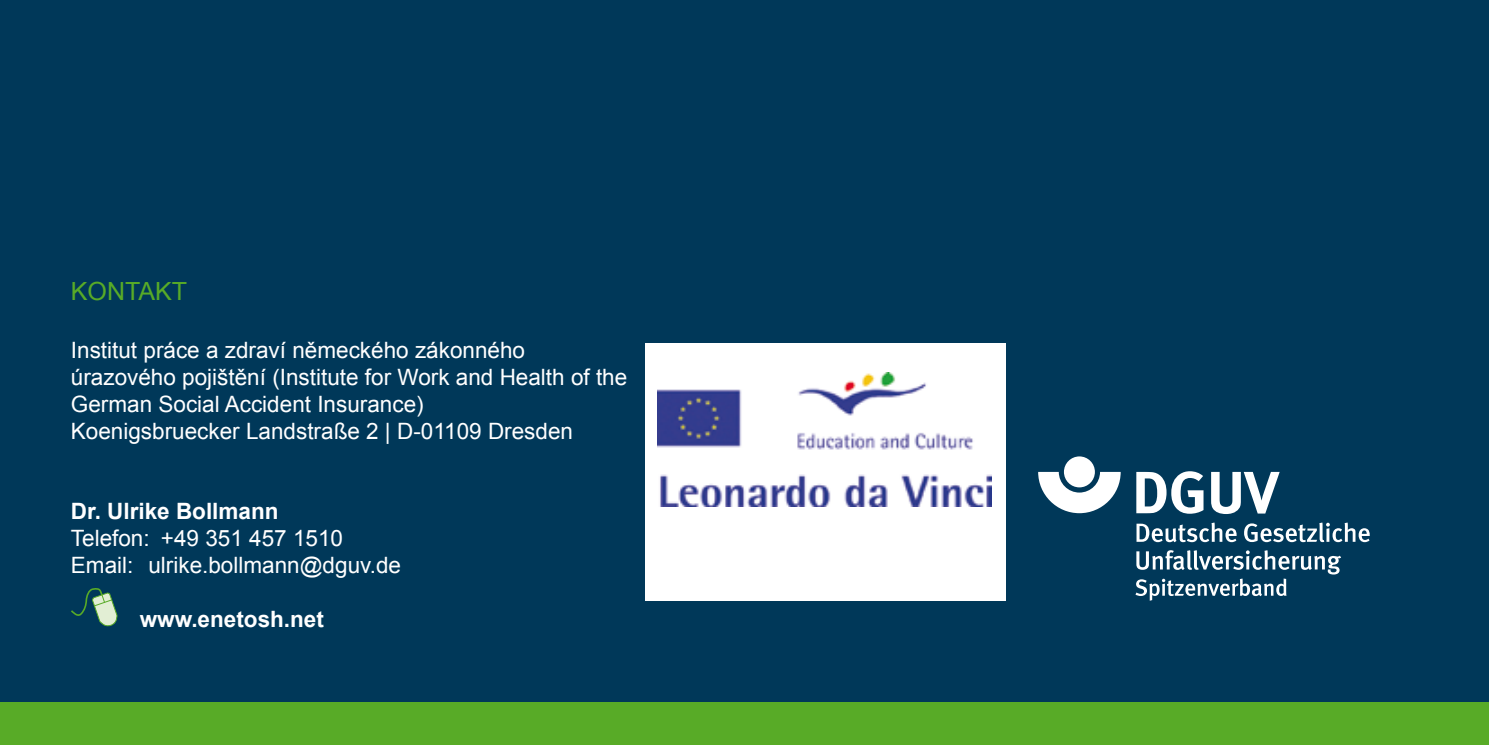
<style>
.page{position:relative;width:1489px;height:745px;background:#fff}
.page>*{position:absolute;margin:0;border:0;box-sizing:border-box;transform-origin:0 0}
.t1{font:25px "Arial";color:#58ab27}
.t2{font:22.5px/27px "Arial";color:#fff}
.t3{font:700 22.5px "Arial";color:#fff}
</style>
<div class="page">
<div style="left:0;top:0;width:1488px;height:744px;background:#003859"></div>
<div style="left:0;top:702px;width:1488px;height:42px;background:#58ab27"></div>
<svg style="left:71px;top:588px;width:47px;height:39px"></svg>
<div style="left:645px;top:343px;width:360px;height:257px;background:#fff"></div>
<img style="left:657px;top:372px;width:334px;height:133px">
<svg style="left:1038px;top:471px;width:82px;height:42px"></svg>
<div style="left:1063px;top:456px;width:31px;height:31px;background:#fff;border-radius:50%"></div>
<svg style="left:1136px;top:471px;width:67px;height:42px"></svg>
<svg style="left:1211px;top:471px;width:68px;height:42px"></svg>
<svg style="left:1136px;top:522px;width:100px;height:20px"></svg>
<svg style="left:1244px;top:522px;width:125px;height:20px"></svg>
<svg style="left:1135px;top:550px;width:205px;height:50px"></svg>
<p class="t1" style="left:71px;top:275px;width:118px">KONTAKT</p>
<p class="t2" style="left:71px;top:337px;width:558px">Institut práce a zdraví německého zákonného úrazového pojištění (Institute for Work and Health of the German Social Accident Insurance)<br>Koenigsbruecker Landstraße 2 | D-01109 Dresden</p>
<p class="t3" style="left:71px;top:495px;width:209px">Dr. Ulrike Bollmann</p>
<p class="t2" style="left:71px;top:524px;width:332px">Telefon: +49 351 457 1510<br>Email: ulrike.bollmann@dguv.de</p>
<p class="t3" style="left:140px;top:603px;width:186px">www.enetosh.net</p>
</div>
